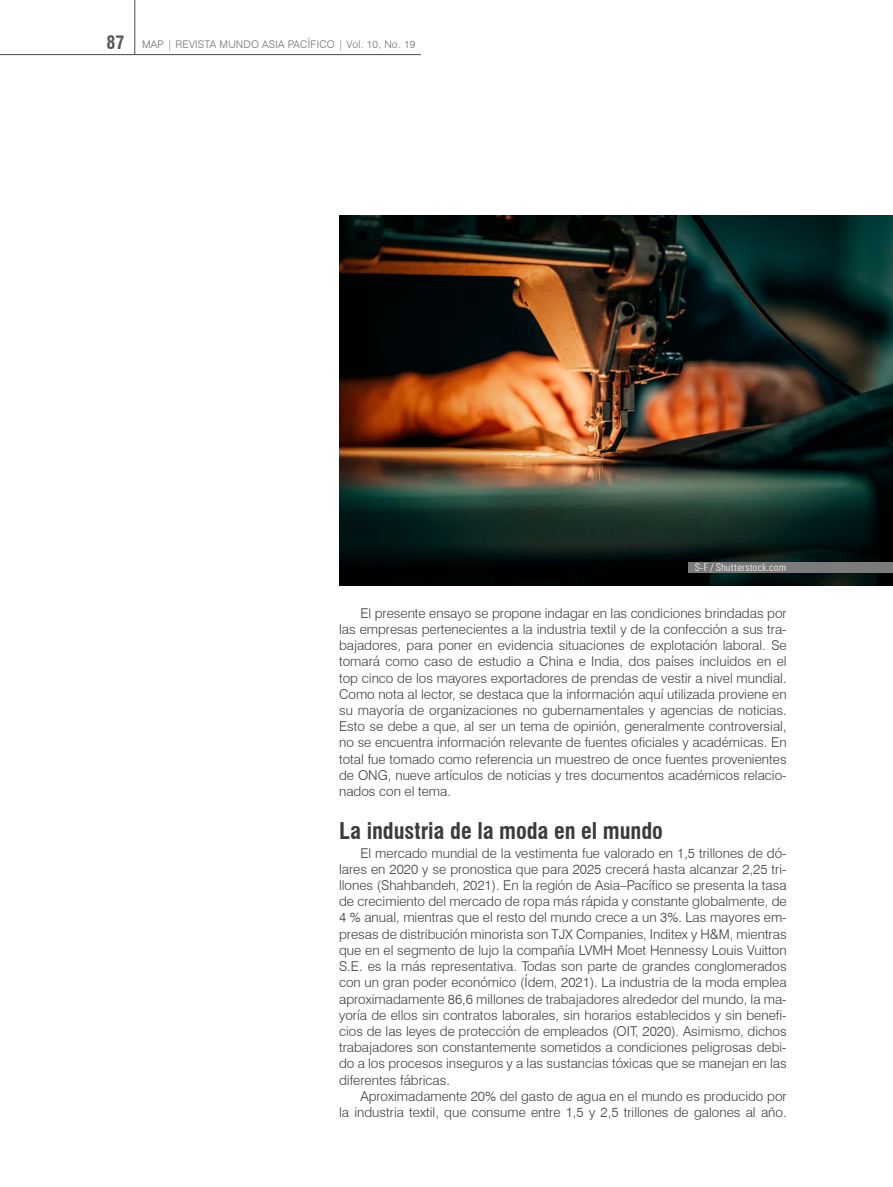
<style>
.page{position:relative;width:893px;height:1187px;background:#fff}
.page>*{position:absolute;margin:0;border:0;box-sizing:border-box;transform-origin:0 0}
.t1{font:700 condensed 22.5px "Swiss 721 BT";letter-spacing:-.005em;color:#3c3c3b}
.t2{font:300 13.5px/16.2px "Swiss 721 BT";color:#3c3c3b;text-align:justify}
.t3{font:300 10.5px "Swiss 721 BT";letter-spacing:.02em;color:#706f6f}
.t4{font:300 condensed 10.5px "Zurich BT";letter-spacing:.02em;color:#fff}
.s1{font-weight:700;font-stretch:condensed;font-size:18px;color:#575756}
</style>
<div class="page">
<img style="left:339px;top:216px;width:554px;height:369px">
<div style="left:688px;top:561px;width:205px;height:11px;background:#7c7b7b"></div>
<hr style="left:0;top:54px;width:421px;height:1px;background:#4a4a49">
<hr style="left:135px;top:0;width:1px;height:55px;background:#4a4a49">
<p class="t3" style="left:106px;top:38px;width:311px"><span class="s1">87</span> MAP | REVISTA MUNDO ASIA PACÍFICO | Vol. 10, No. 19</p>
<p class="t4" style="left:695px;top:561px;width:93px">S-F / Shutterstock.com</p>
<p class="t2" style="left:339px;top:604px;width:449px;text-indent:21px">El presente ensayo se propone indagar en las condiciones brindadas por las empresas pertenecientes a la industria textil y de la confección a sus tra&shy;bajadores, para poner en evidencia situaciones de explotación laboral. Se tomará como caso de estudio a China e India, dos países incluidos en el top cinco de los mayores exportadores de prendas de vestir a nivel mundial.<br>Como nota al lector, se destaca que la información aquí utilizada proviene en su mayoría de organizaciones no gubernamentales y agencias de noticias.<br>Esto se debe a que, al ser un tema de opinión, generalmente controversial, no se encuentra información relevante de fuentes oficiales y académicas. En total fue tomado como referencia un muestreo de once fuentes provenientes de ONG, nueve artículos de noticias y tres documentos académicos relacio&shy;nados con el tema.</p>
<h1 class="t1" style="left:339px;top:817px;width:325px">La industria de la moda en el mundo</h1>
<p class="t2" style="left:339px;top:844px;width:449px;text-indent:21px">El mercado mundial de la vestimenta fue valorado en 1,5 trillones de dó&shy;lares en 2020 y se pronostica que para 2025 crecerá hasta alcanzar 2,25 tri&shy;llones (Shahbandeh, 2021). En la región de Asia–Pacífico se presenta la tasa de crecimiento del mercado de ropa más rápida y constante globalmente, de 4 % anual, mientras que el resto del mundo crece a un 3%. Las mayores em&shy;presas de distribución minorista son TJX Companies, Inditex y H&amp;M, mientras que en el segmento de lujo la compañía LVMH Moet Hennessy Louis Vuitton S.E. es la más representativa. Todas son parte de grandes conglomerados con un gran poder económico (Ídem, 2021). La industria de la moda emplea aproximadamente 86,6 millones de trabajadores alrededor del mundo, la ma&shy;yoría de ellos sin contratos laborales, sin horarios establecidos y sin benefi&shy;cios de las leyes de protección de empleados (OIT, 2020). Asimismo, dichos trabajadores son constantemente sometidos a condiciones peligrosas debi&shy;do a los procesos inseguros y a las sustancias tóxicas que se manejan en las diferentes fábricas.</p>
<p class="t2" style="left:339px;top:1087px;width:449px;text-align:right">Aproximadamente 20% del gasto de agua en el mundo es producido por<br>la industria textil, que consume entre 1,5 y 2,5 trillones de galones al año.</p>
</div>
